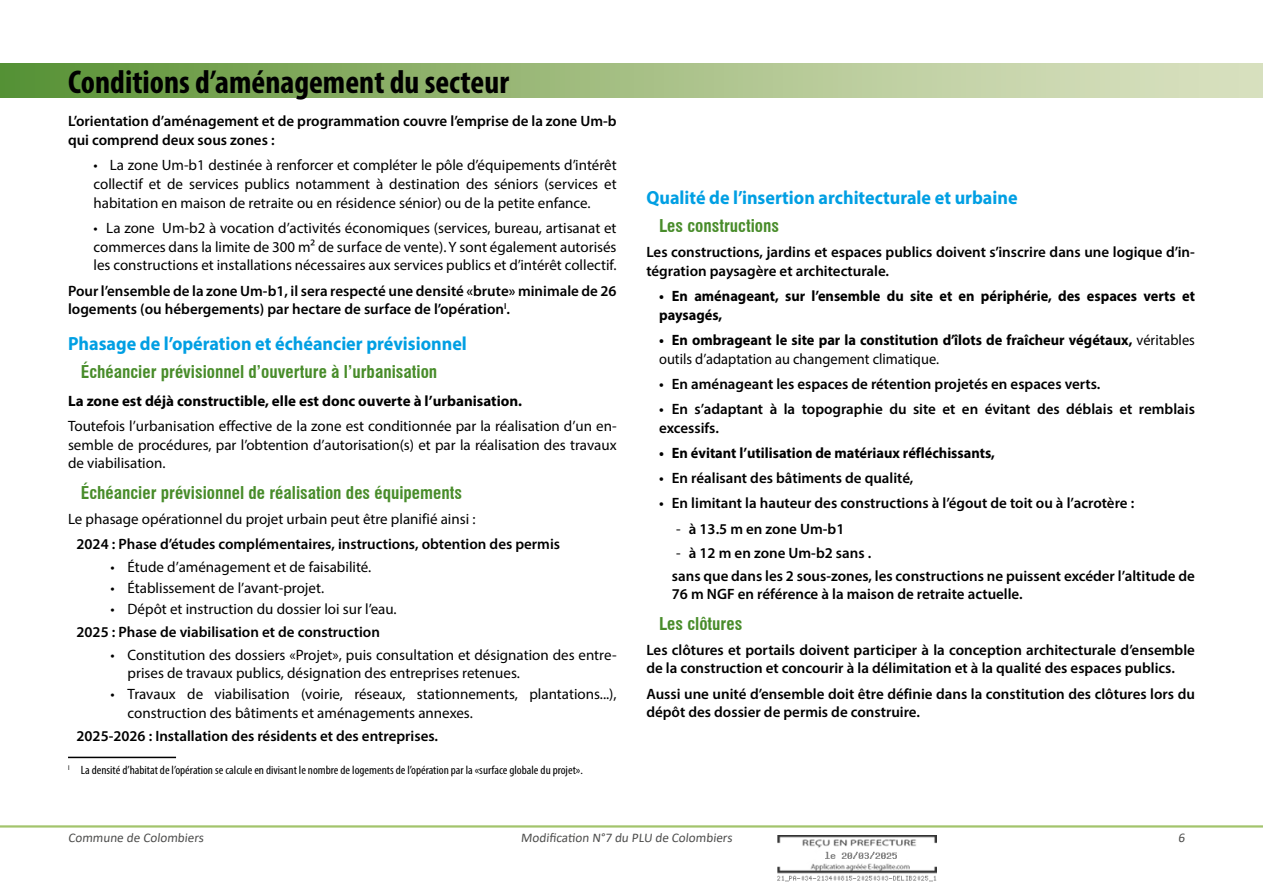
<style>
.page{position:relative;width:1263px;height:893px;background:#fff}
.page>*{position:absolute;margin:0;border:0;box-sizing:border-box;transform-origin:0 0}
.t1{font:700 condensed 33px "Myriad Pro";color:#000}
.t2{font:700 19.05px "Myriad Pro";color:#009fe3;scale:.95 1}
.t3{font:700 condensed 17.25px "Swiss 721 BT";color:#488c2a}
.t4{font:600 15px/18.8px "Myriad Pro";color:#000}
.t5{font:15px/18.8px "Myriad Pro";color:#000;text-align:justify}
.t6{font:700 15px/18.8px "Myriad Pro";color:#000;scale:.96 1}
.t7{font:700 15px "Myriad Pro";color:#000}
.t8{font:13.2px "Calibri";color:#4d4d4c}
.t9{font:condensed 12px "Myriad Pro";color:#000;scale:1.06 1}
.s1{font-weight:400}
</style>
<div class="page">
<hr style="left:0;top:825px;width:1263px;height:3px;background:#a3c46c">
<div style="left:0;top:64px;width:1263px;height:34px;background:linear-gradient(to right,#5f9439,#e4e6ca)"></div>
<hr style="left:68px;top:757px;width:108px;height:1px;background:#000">
<img style="left:778px;top:835px;width:159px;height:47px">
<h1 class="t1" style="left:68px;top:61px;width:443px">Conditions d’aménagement du secteur</h1>
<p class="t4" style="left:68px;top:112px;width:550px">L’orientation d’aménagement et de programmation couvre l’emprise de la zone Um-b qui comprend deux sous zones :</p>
<p class="t5" style="left:94px;top:156px;width:525px">• La zone Um-b1 destinée à renforcer et compléter le pôle d’équipements d’intérêt collectif et de services publics notamment à destination des séniors (services et habitation en maison de retraite ou en résidence sénior) ou de la petite enfance.</p>
<p class="t5" style="left:94px;top:218px;width:524px">• La zone Um-b2 à vocation d’activités économiques (services, bureau, artisanat et commerces dans la limite de 300 m² de surface de vente). Y sont également autorisés les constructions et installations nécessaires aux services publics et d’intérêt collectif.</p>
<p class="t4" style="left:68px;top:281px;width:550px">Pour l’ensemble de la zone Um-b1, il sera respecté une densité «brute» minimale de 26 logements (ou hébergements) par hectare de surface de l’opération<sup>I</sup>.</p>
<p class="t2" style="left:68px;top:331px;width:421px">Phasage de l’opération et échéancier prévisionnel</p>
<p class="t3" style="left:81px;top:361px;width:358px">Échéancier prévisionnel d’ouverture à l’urbanisation</p>
<p class="t7" style="left:68px;top:391px;width:456px">La zone est déjà constructible, elle est donc ouverte à l’urbanisation.</p>
<p class="t5" style="left:68px;top:416px;width:550px">Toutefois l’urbanisation effective de la zone est conditionnée par la réalisation d’un en&shy;semble de procédures, par l’obtention d’autorisation(s) et par la réalisation des travaux de viabilisation.</p>
<p class="t3" style="left:81px;top:482px;width:383px">Échéancier prévisionnel de réalisation des équipements</p>
<p class="t5" style="left:68px;top:509px;width:409px">Le phasage opérationnel du projet urbain peut être planifié ainsi :</p>
<p class="t4" style="left:77px;top:534px;width:485px">2024 : Phase d’études complémentaires, instructions, obtention des permis</p>
<p class="t5" style="left:111px;top:557px;width:262px">• Étude d’aménagement et de faisabilité.</p>
<p class="t5" style="left:111px;top:578px;width:215px">• Établissement de l’avant-projet.</p>
<p class="t5" style="left:111px;top:599px;width:288px">• Dépôt et instruction du dossier loi sur l’eau.</p>
<p class="t4" style="left:77px;top:622px;width:305px">2025 : Phase de viabilisation et de construction</p>
<p class="t5" style="left:128px;top:645px;width:490px;text-indent:-17px">• Constitution des dossiers «Projet», puis consultation et désignation des entre&shy;prises de travaux publics, désignation des entreprises retenues.</p>
<p class="t5" style="left:128px;top:685px;width:490px;text-indent:-17px">• Travaux de viabilisation (voirie, réseaux, stationnements, plantations...), construction des bâtiments et aménagements annexes.</p>
<p class="t4" style="left:77px;top:726px;width:363px">2025-2026 : Installation des résidents et des entreprises.</p>
<p class="t9" style="left:68px;top:763px;width:487px"><sup>I</sup> La densité d’habitat de l’opération se calcule en divisant le nombre de logements de l’opération par la «surface globale du projet».</p>
<p class="t2" style="left:646px;top:185px;width:392px">Qualité de l’insertion architecturale et urbaine</p>
<p class="t3" style="left:659px;top:215px;width:122px">Les constructions</p>
<p class="t4" style="left:646px;top:242px;width:550px">Les constructions, jardins et espaces publics doivent s’inscrire dans une logique d’in&shy;tégration paysagère et architecturale.</p>
<p class="t6" style="left:659px;top:286px;width:560px">• En aménageant, sur l’ensemble du site et en périphérie, des espaces verts et paysagés,</p>
<p class="t6" style="left:659px;top:330px;width:560px">• En ombrageant le site par la constitution d’îlots de fraîcheur végétaux, <span class="s1">véritables outils d’adaptation au changement climatique.</span></p>
<p class="t4" style="left:659px;top:374px;width:443px">• En aménageant les espaces de rétention projetés en espaces verts.</p>
<p class="t4" style="left:659px;top:399px;width:537px">• En s’adaptant à la topographie du site et en évitant des déblais et remblais excessifs.</p>
<p class="t6" style="left:659px;top:443px;width:351px">• En évitant l’utilisation de matériaux réfléchissants,</p>
<p class="t4" style="left:659px;top:468px;width:256px">• En réalisant des bâtiments de qualité,</p>
<p class="t4" style="left:659px;top:493px;width:477px">• En limitant la hauteur des constructions à l’égout de toit ou à l’acrotère :</p>
<p class="t4" style="left:676px;top:519px;width:170px"><span class="s1">-</span> à 13.5 m en zone Um-b1</p>
<p class="t4" style="left:672px;top:541px;width:525px;line-height:23px"><span class="s1">-</span> à 12 m en zone Um-b2 sans .<br>sans que dans les 2 sous-zones, les constructions ne puissent excéder l’altitude de</p>
<p class="t4" style="left:672px;top:584px;width:352px">76 m NGF en référence à la maison de retraite actuelle.</p>
<p class="t3" style="left:659px;top:613px;width:85px">Les clôtures</p>
<p class="t4" style="left:646px;top:640px;width:550px">Les clôtures et portails doivent participer à la conception architecturale d’ensemble de la construction et concourir à la délimitation et à la qualité des espaces publics.</p>
<p class="t4" style="left:646px;top:684px;width:550px">Aussi une unité d’ensemble doit être définie dans la constitution des clôtures lors du dépôt des dossier de permis de construire.</p>
<p class="t8" style="left:68px;top:829px;width:139px">Commune de Colombiers</p>
<p class="t8" style="left:521px;top:829px;width:215px">Modification N°7 du PLU de Colombiers</p>
<p class="t8" style="left:1178px;top:829px;width:10px">6</p>
</div>
